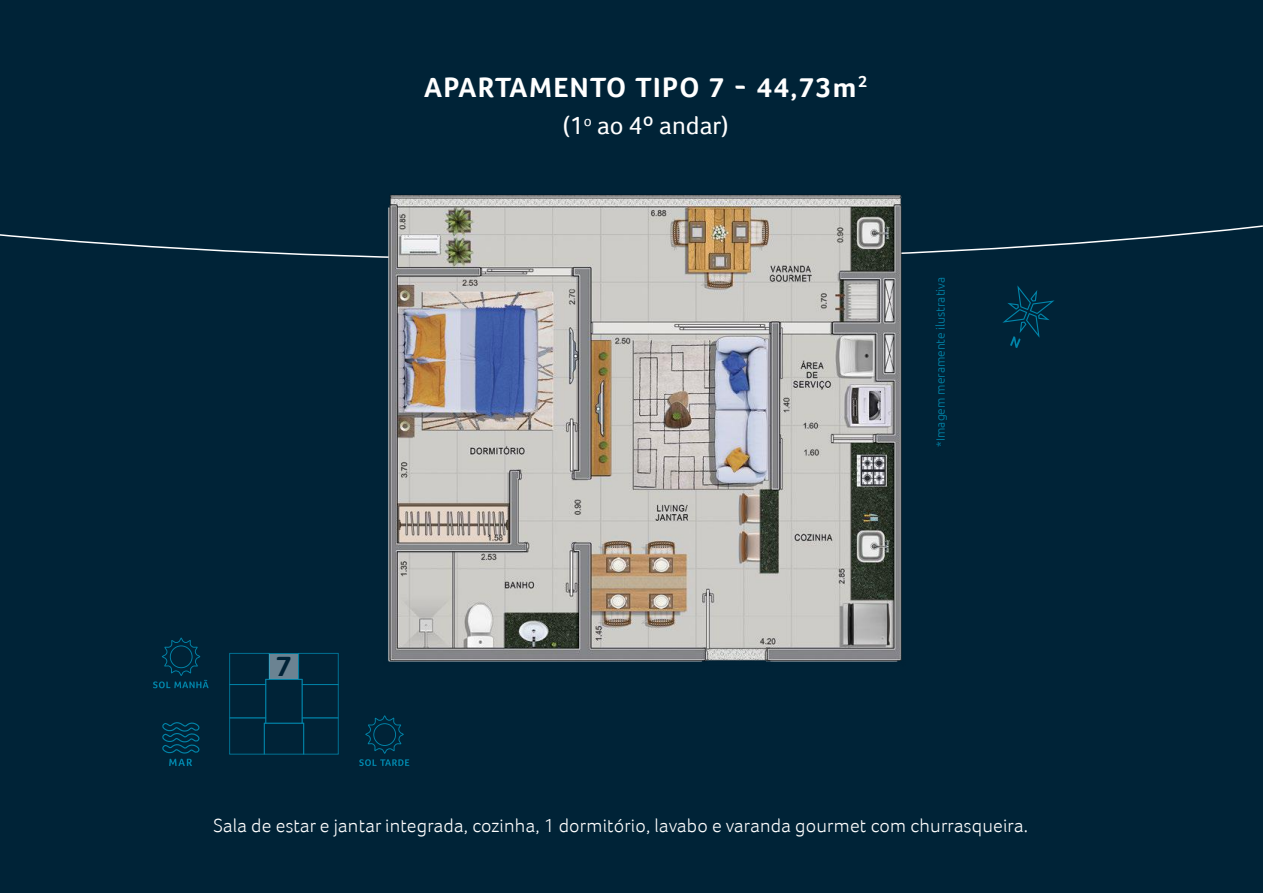
<style>
.page{position:relative;width:1263px;height:893px;background:#002337}
.page>*{position:absolute;margin:0;border:0;box-sizing:border-box;transform-origin:0 0}
.t1{font:700 29.1px "Foco";color:#002337}
.t2{font:700 28.5px "Foco";letter-spacing:.05em;color:#fff}
.t3{font:25.5px "Foco";color:#fff}
.t4{font:300 19.5px "Foco";letter-spacing:.01em;color:#fff}
.t5{font:300 12px "Ubuntu";color:#0085aa}
</style>
<div class="page">
<svg style="left:0;top:225px;width:1263px;height:33px"></svg>
<svg style="left:1002px;top:285px;width:52px;height:63px"></svg>
<img style="left:384px;top:194px;width:524px;height:468px">
<svg style="left:229px;top:653px;width:110px;height:101px"></svg>
<svg style="left:359px;top:715px;width:50px;height:51px"></svg>
<svg style="left:162px;top:722px;width:38px;height:44px"></svg>
<svg style="left:153px;top:638px;width:56px;height:50px"></svg>
<h1 class="t1" style="left:276px;top:649px;width:18px">7</h1>
<h2 class="t2" style="left:424px;top:70px;width:444px">APARTAMENTO TIPO 7 - 44,73m<sup>2</sup></h2>
<h3 class="t3" style="left:563px;top:111px;width:167px">(1<sup>o</sup> ao 4º andar)</h3>
<p class="t5" style="left:933px;top:446px;width:171px;rotate:-90deg">*Imagem meramente ilustrativa</p>
<p class="t4" style="left:214px;top:814px;width:816px">Sala de estar e jantar integrada, cozinha, 1 dormitório, lavabo e varanda gourmet com churrasqueira.</p>
</div>
